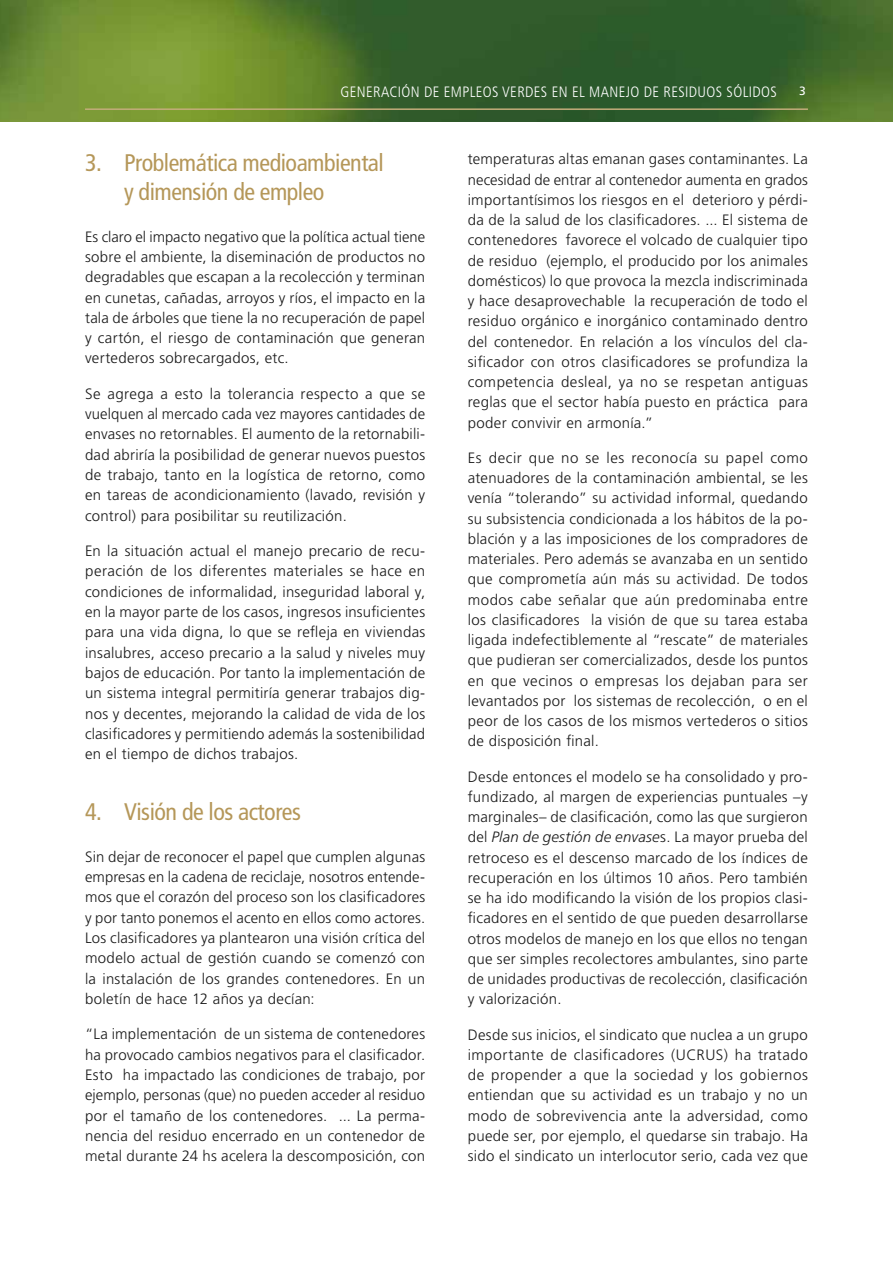
<style>
.page{position:relative;width:893px;height:1263px;background:#fff}
.page>*{position:absolute;margin:0;border:0;box-sizing:border-box;transform-origin:0 0}
.t1{font:condensed 24px/28.8px "Frutiger LT Std";letter-spacing:-.02em;color:#b59759}
.t2{font:300 15px/20.2px "Frutiger LT Std";letter-spacing:.02em;color:#1a1a1a;text-align:justify}
.t3{font:300 condensed 15px "Frutiger LT Std";letter-spacing:.025em;color:#fff}
.t4{font:12px "Frutiger LT Std";color:#fff}
.s1{font-style:italic}
</style>
<div class="page">
<img style="left:0;top:0;width:893px;height:122px">
<svg style="left:85px;top:108px;width:723px;height:2px"></svg>
<p class="t3" style="left:341px;top:83px;width:438px">GENERACIÓN DE EMPLEOS VERDES EN EL MANEJO DE RESIDUOS SÓLIDOS</p>
<p class="t4" style="left:799px;top:83px;width:8px">3</p>
<h1 class="t1" style="left:124px;top:149px;width:261px;text-indent:-39px">3. Problemática medioambiental y dimensión de empleo</h1>
<p class="t2" style="left:85px;top:226px;width:342px">Es claro el impacto negativo que la política actual tiene sobre el ambiente, la diseminación de productos no degradables que escapan a la recolección y terminan en cunetas, cañadas, arroyos y ríos, el impacto en la tala de árboles que tiene la no recuperación de papel y cartón, el riesgo de contaminación que generan vertederos sobrecargados, etc.</p>
<p class="t2" style="left:85px;top:384px;width:342px">Se agrega a esto la tolerancia respecto a que se vuelquen al mercado cada vez mayores cantidades de envases no retornables. El aumento de la retornabili&shy;dad abriría la posibilidad de generar nuevos puestos de trabajo, tanto en la logística de retorno, como en tareas de acondicionamiento (lavado, revisión y control) para posibilitar su reutilización.</p>
<p class="t2" style="left:85px;top:541px;width:342px">En la situación actual el manejo precario de recu&shy;peración de los diferentes materiales se hace en condiciones de informalidad, inseguridad laboral y, en la mayor parte de los casos, ingresos insuficientes para una vida digna, lo que se refleja en viviendas insalubres, acceso precario a la salud y niveles muy bajos de educación. Por tanto la implementación de un sistema integral permitiría generar trabajos dig&shy;nos y decentes, mejorando la calidad de vida de los clasificadores y permitiendo además la sostenibilidad en el tiempo de dichos trabajos.</p>
<h1 class="t1" style="left:85px;top:797px;width:217px">4. Visión de los actores</h1>
<p class="t2" style="left:85px;top:847px;width:342px">Sin dejar de reconocer el papel que cumplen algunas empresas en la cadena de reciclaje, nosotros entende&shy;mos que el corazón del proceso son los clasificadores y por tanto ponemos el acento en ellos como actores.<br>Los clasificadores ya plantearon una visión crítica del modelo actual de gestión cuando se comenzó con la instalación de los grandes contenedores. En un boletín de hace 12 años ya decían:</p>
<p class="t2" style="left:85px;top:1024px;width:342px">“La implementación de un sistema de contenedores ha provocado cambios negativos para el clasificador.<br>Esto ha impactado las condiciones de trabajo, por ejemplo, personas (que) no pueden acceder al residuo por el tamaño de los contenedores. ... La perma&shy;nencia del residuo encerrado en un contenedor de metal durante 24 hs acelera la descomposición, con</p>
<p class="t2" style="left:468px;top:149px;width:342px">temperaturas altas emanan gases contaminantes. La necesidad de entrar al contenedor aumenta en grados importantísimos los riesgos en el deterioro y pérdi&shy;da de la salud de los clasificadores. ... El sistema de contenedores favorece el volcado de cualquier tipo de residuo (ejemplo, el producido por los animales domésticos) lo que provoca la mezcla indiscriminada y hace desaprovechable la recuperación de todo el residuo orgánico e inorgánico contaminado dentro del contenedor. En relación a los vínculos del cla&shy;sificador con otros clasificadores se profundiza la competencia desleal, ya no se respetan antiguas reglas que el sector había puesto en práctica para poder convivir en armonía.”</p>
<p class="t2" style="left:468px;top:448px;width:342px">Es decir que no se les reconocía su papel como atenuadores de la contaminación ambiental, se les venía “tolerando” su actividad informal, quedando su subsistencia condicionada a los hábitos de la po&shy;blación y a las imposiciones de los compradores de materiales. Pero además se avanzaba en un sentido que comprometía aún más su actividad. De todos modos cabe señalar que aún predominaba entre los clasificadores la visión de que su tarea estaba ligada indefectiblemente al “rescate” de materiales que pudieran ser comercializados, desde los puntos en que vecinos o empresas los dejaban para ser levantados por los sistemas de recolección, o en el peor de los casos de los mismos vertederos o sitios de disposición final.</p>
<p class="t2" style="left:468px;top:766px;width:342px">Desde entonces el modelo se ha consolidado y pro&shy;fundizado, al margen de experiencias puntuales –y marginales– de clasificación, como las que surgieron del <span class="s1">Plan de gestión de envase</span>s. La mayor prueba del retroceso es el descenso marcado de los índices de recuperación en los últimos 10 años. Pero también se ha ido modificando la visión de los propios clasi&shy;ficadores en el sentido de que pueden desarrollarse otros modelos de manejo en los que ellos no tengan que ser simples recolectores ambulantes, sino parte de unidades productivas de recolección, clasificación y valorización.</p>
<p class="t2" style="left:468px;top:1024px;width:342px">Desde sus inicios, el sindicato que nuclea a un grupo importante de clasificadores (UCRUS) ha tratado de propender a que la sociedad y los gobiernos entiendan que su actividad es un trabajo y no un modo de sobrevivencia ante la adversidad, como puede ser, por ejemplo, el quedarse sin trabajo. Ha sido el sindicato un interlocutor serio, cada vez que</p>
</div>
